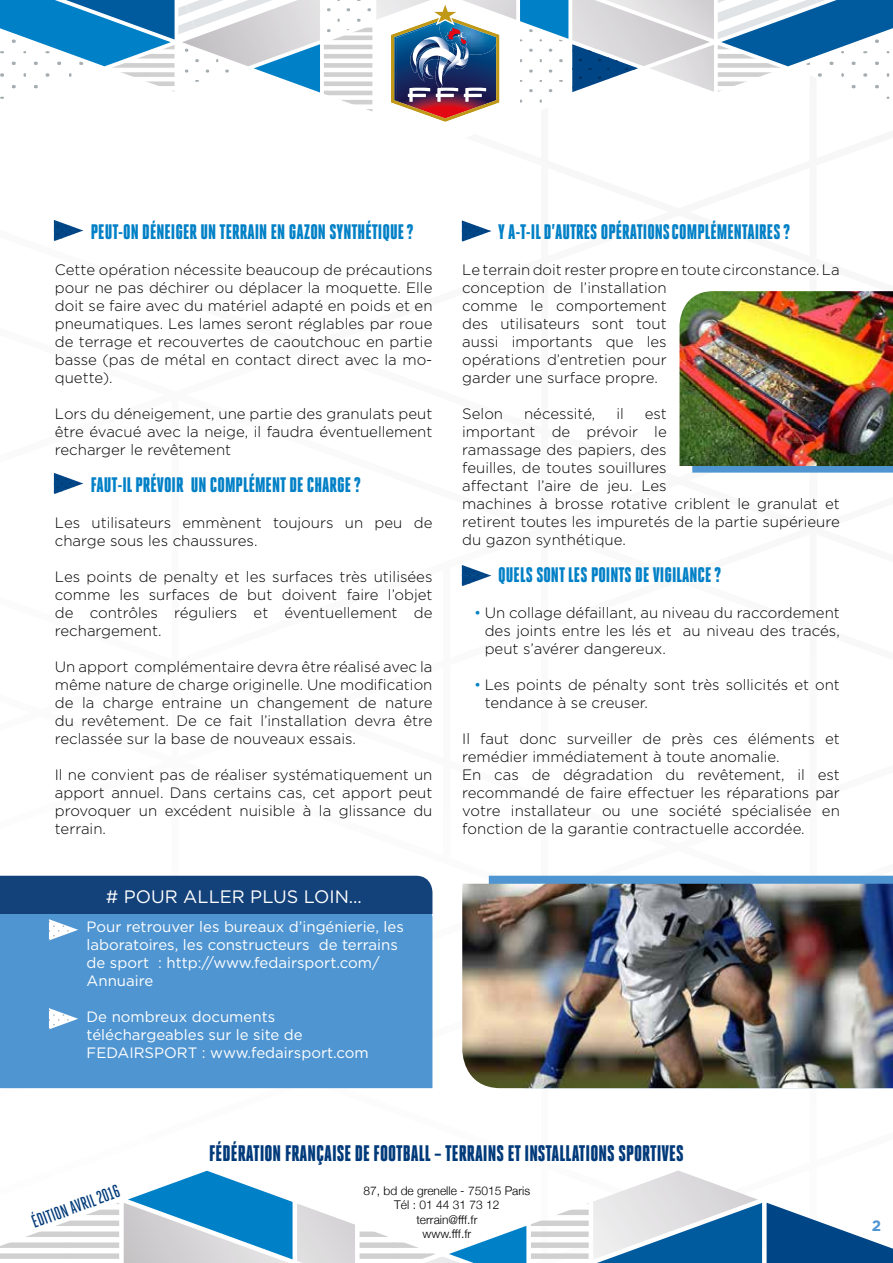
<style>
.page{position:relative;width:893px;height:1263px;background:#fff}
.page>*{position:absolute;margin:0;border:0;box-sizing:border-box;transform-origin:0 0}
.t1{font:900 22.5px "Heroic Condensed";color:#003a7a}
.t2{font:900 21px "Heroic Condensed";color:#0080c6}
.t3{font:18px "Gotham";color:#fff}
.t4{font:500 18px "Heroic Condensed";color:#003a7a}
.t5{font:300 15px/18px "Gotham";color:#000;text-align:justify}
.t6{font:15px/18px "Gotham";color:#fff}
.t7{font:700 15px "Gotham";color:#4f95d1}
.t8{font:300 12px/14.4px "Helvetica Neue";color:#000;text-align:center}
.s1{color:#0080c6}
</style>
<div class="page">
<svg style="left:0;top:0;width:893px;height:118px"></svg>
<div style="left:0;top:1242px;width:71px;height:6px;background:#d0d0d0"></div>
<svg style="left:56px;top:1221px;width:13px;height:5px"></svg>
<hr style="left:0;top:1262px;width:71px;height:1px;background:#d0d0d0">
<div style="left:0;top:1253px;width:71px;height:6px;background:#d0d0d0"></div>
<svg style="left:26px;top:1231px;width:43px;height:6px"></svg>
<hr style="left:0;top:1220px;width:71px;height:1px;background:#d0d0d0">
<svg style="left:124px;top:1171px;width:231px;height:92px"></svg>
<div style="left:360px;top:1242px;width:35px;height:6px;background:#d0d0d0"></div>
<hr style="left:360px;top:1226px;width:35px;height:1px;background:#d0d0d0">
<hr style="left:360px;top:1262px;width:35px;height:1px;background:#d0d0d0">
<div style="left:360px;top:1253px;width:35px;height:6px;background:#d0d0d0"></div>
<div style="left:360px;top:1231px;width:35px;height:6px;background:#d0d0d0"></div>
<svg style="left:363px;top:1170px;width:530px;height:93px"></svg>
<div style="left:69px;top:1242px;width:50px;height:6px;background:#d0d0d0"></div>
<div style="left:69px;top:1220px;width:50px;height:6px;background:#d0d0d0"></div>
<hr style="left:69px;top:1203px;width:50px;height:1px;background:#d0d0d0">
<hr style="left:69px;top:1262px;width:50px;height:1px;background:#d0d0d0">
<div style="left:69px;top:1253px;width:50px;height:6px;background:#d0d0d0"></div>
<div style="left:69px;top:1231px;width:50px;height:6px;background:#d0d0d0"></div>
<svg style="left:86px;top:1209px;width:33px;height:6px"></svg>
<div style="left:0;top:941px;width:432px;height:147px;background:#4f95d1"></div>
<svg style="left:489px;top:876px;width:404px;height:8px;background:#5194cf"></svg>
<img style="left:462px;top:884px;width:431px;height:204px">
<svg style="left:692px;top:466px;width:201px;height:7px"></svg>
<img style="left:679px;top:291px;width:214px;height:175px">
<svg style="left:54px;top:220px;width:29px;height:21px"></svg>
<svg style="left:54px;top:473px;width:29px;height:21px"></svg>
<svg style="left:462px;top:220px;width:29px;height:21px"></svg>
<svg style="left:462px;top:565px;width:29px;height:21px"></svg>
<svg style="left:0;top:876px;width:432px;height:65px;background:#2e659f"></svg>
<svg style="left:49px;top:1008px;width:29px;height:21px"></svg>
<h2 class="t2" style="left:91px;top:220px;width:324px">PEUT-ON DÉNEIGER UN TERRAIN EN GAZON SYNTHÉTIQUE?</h2>
<p class="t5" style="left:55px;top:260px;width:379px">Cette opération nécessite beaucoup de précautions pour ne pas déchirer ou déplacer la moquette. Elle doit se faire avec du matériel adapté en poids et en pneumatiques. Les lames seront réglables par roue de terrage et recouvertes de caoutchouc en partie basse (pas de métal en contact direct avec la mo&shy;quette).</p>
<p class="t5" style="left:55px;top:404px;width:379px">Lors du déneigement, une partie des granulats peut être évacué avec la neige, il faudra éventuellement recharger le revêtement</p>
<h2 class="t2" style="left:91px;top:473px;width:271px">FAUT-IL PRÉVOIR UN COMPLÉMENT DE CHARGE?</h2>
<p class="t5" style="left:55px;top:513px;width:379px">Les utilisateurs emmènent toujours un peu de charge sous les chaussures.</p>
<p class="t5" style="left:55px;top:567px;width:379px">Les points de penalty et les surfaces très utilisées comme les surfaces de but doivent faire l’objet de contrôles réguliers et éventuellement de rechargement.</p>
<p class="t5" style="left:55px;top:657px;width:379px">Un apport complémentaire devra être réalisé avec la même nature de charge originelle. Une modification de la charge entraine un changement de nature du revêtement. De ce fait l’installation devra être reclassée sur la base de nouveaux essais.</p>
<p class="t5" style="left:55px;top:765px;width:379px">Il ne convient pas de réaliser systématiquement un apport annuel. Dans certains cas, cet apport peut provoquer un excédent nuisible à la glissance du terrain.</p>
<p class="t3" style="left:106px;top:885px;width:257px"># POUR ALLER PLUS LOIN…</p>
<p class="t6" style="left:87px;top:918px;width:319px">Pour retrouver les bureaux d’ingénierie, les laboratoires, les constructeurs de terrains de sport : http://www.fedairsport.com/ Annuaire</p>
<p class="t6" style="left:87px;top:1008px;width:284px">De nombreux documents téléchargeables sur le site de<br>FEDAIRSPORT : www.fedairsport.com</p>
<h2 class="t2" style="left:498px;top:220px;width:293px">Y A-T-IL D’AUTRES OPÉRATIONS COMPLÉMENTAIRES?</h2>
<p class="t5" style="left:462px;top:260px;width:379px;text-align:left">Le terrain doit rester propre en toute circonstance. La conception de l’installation<br>comme le comportement<br>des utilisateurs sont tout<br>aussi importants que les<br>opérations d’entretien pour<br>garder une surface propre.</p>
<p class="t5" style="left:462px;top:404px;width:42px">Selon</p>
<p class="t5" style="left:524px;top:404px;width:73px">nécessité,</p>
<p class="t5" style="left:616px;top:404px;width:9px">il</p>
<p class="t5" style="left:462px;top:404px;width:379px;text-align:left;text-indent:182px">est<br>important de prévoir le<br>ramassage des papiers, des<br>feuilles, de toutes souillures<br>affectant l’aire de jeu. Les<br>machines à brosse rotative criblent le granulat et retirent toutes les impuretés de la partie supérieure du gazon synthétique.</p>
<h2 class="t2" style="left:498px;top:563px;width:224px">QUELS SONT LES POINTS DE VIGILANCE?</h2>
<p class="t5" style="left:485px;top:603px;width:357px;text-indent:-10px"><span class="s1">•</span> Un collage défaillant, au niveau du raccordement des joints entre les lés et au niveau des tracés, peut s’avérer dangereux.</p>
<p class="t5" style="left:485px;top:675px;width:357px;text-indent:-10px"><span class="s1">•</span> Les points de pénalty sont très sollicités et ont tendance à se creuser.</p>
<p class="t5" style="left:462px;top:729px;width:379px;text-align:left">Il faut donc surveiller de près ces éléments et remédier immédiatement à toute anomalie.<br>En cas de dégradation du revêtement, il est recommandé de faire effectuer les réparations par votre installateur ou une société spécialisée en fonction de la garantie contractuelle accordée.</p>
<p class="t4" style="left:29px;top:1213px;width:94px;rotate:-20deg">ÉDITION AVRIL 2016</p>
<h1 class="t1" style="left:209px;top:1141px;width:476px">FÉDÉRATION FRANÇAISE DE FOOTBALL – TERRAINS ET INSTALLATIONS SPORTIVES</h1>
<p class="t8" style="left:364px;top:1182px;width:168px">87, bd de grenelle - 75015 Paris<br>Tél : 01 44 31 73 12 terrain@fff.fr<br>www.fff.fr</p>
<p class="t7" style="left:872px;top:1216px;width:11px">2</p>
</div>
